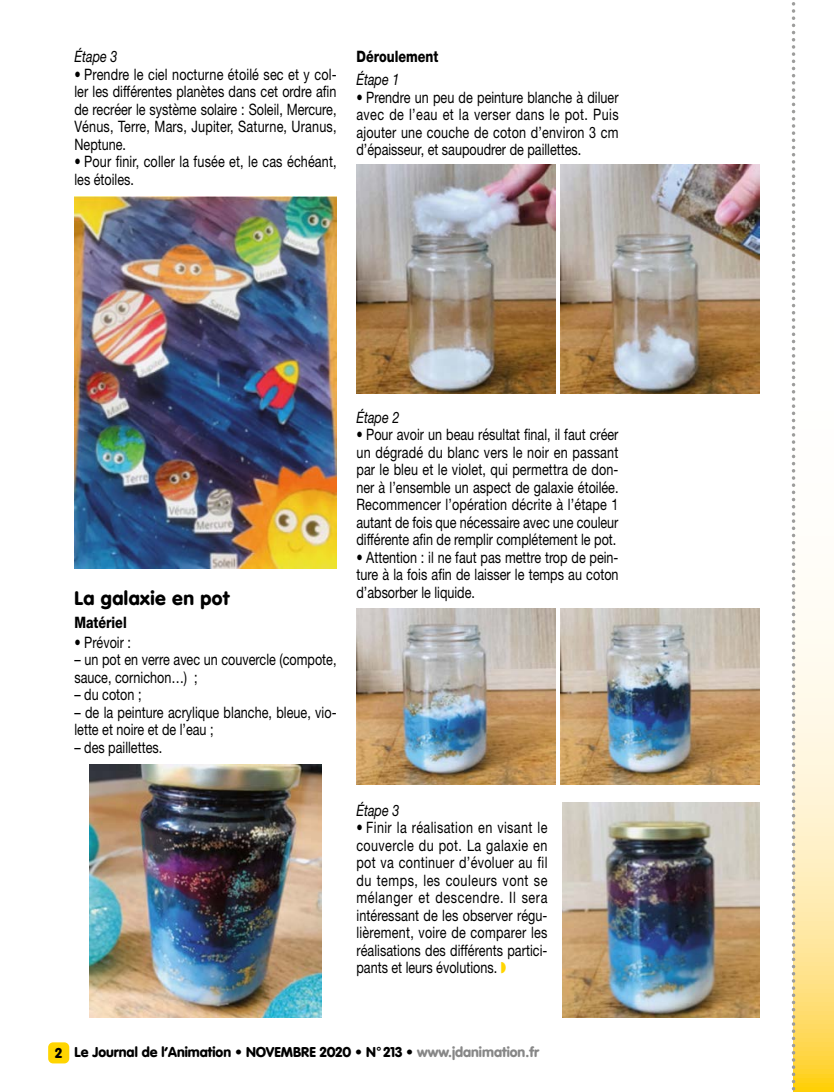
<style>
.page{position:relative;width:834px;height:1092px;background:#fff}
.page>*{position:absolute;margin:0;border:0;box-sizing:border-box;transform-origin:0 0}
.t1{font:900 19.25px "VAG Rounded";letter-spacing:.025em;color:#000}
.t2{font:15.75px/17.5px "Helvetica Neue";color:#000;text-align:justify;scale:.8 1}
.t3{font:italic 15.75px "Helvetica Neue";color:#000;scale:.8 1}
.t4{font:800 15.75px "Helvetica Neue";color:#000;scale:.8 1}
.t5{font:900 14px "VAG Rounded";color:#000}
.s1{color:#ffd500}
.s2{color:#878787}
</style>
<div class="page">
<div style="left:48px;top:1042px;width:21px;height:21px;background:#ffd500;border-radius:5px"></div>
<svg style="left:795px;top:3px;width:38px;height:1088px"></svg>
<svg style="left:791px;top:2px;width:4px;height:1090px"></svg>
<img style="left:74px;top:196px;width:262px;height:372px">
<img style="left:89px;top:764px;width:233px;height:253px">
<img style="left:562px;top:802px;width:197px;height:215px">
<img style="left:356px;top:164px;width:199px;height:229px">
<img style="left:560px;top:164px;width:199px;height:229px">
<img style="left:356px;top:608px;width:199px;height:176px">
<img style="left:560px;top:608px;width:199px;height:176px">
<p class="t3" style="left:74px;top:47px;width:55px">Étape 3</p>
<p class="t2" style="left:74px;top:65px;width:329px">• Prendre le ciel nocturne étoilé sec et y col&shy;ler les différentes planètes dans cet ordre afin de recréer le système solaire : Soleil, Mercure, Vénus, Terre, Mars, Jupiter, Saturne, Uranus, Neptune.</p>
<p class="t2" style="left:74px;top:152px;width:329px">• Pour finir, coller la fusée et, le cas échéant, les étoiles.</p>
<p class="t4" style="left:356px;top:47px;width:104px">Déroulement</p>
<p class="t3" style="left:356px;top:70px;width:55px">Étape 1</p>
<p class="t2" style="left:356px;top:88px;width:329px">• Prendre un peu de peinture blanche à diluer avec de l’eau et la verser dans le pot. Puis ajouter une couche de coton d’environ 3 cm d’épaisseur, et saupoudrer de paillettes.</p>
<p class="t1" style="left:74px;top:586px;width:156px">La galaxie en pot</p>
<p class="t4" style="left:74px;top:612px;width:67px">Matériel</p>
<p class="t2" style="left:74px;top:633px;width:72px">• Prévoir :</p>
<p class="t2" style="left:74px;top:650px;width:329px">– un pot en verre avec un couvercle (compote, sauce, cornichon…) ;</p>
<p class="t2" style="left:74px;top:685px;width:85px">– du coton ;</p>
<p class="t2" style="left:74px;top:703px;width:329px">– de la peinture acrylique blanche, bleue, vio&shy;lette et noire et de l’eau ;</p>
<p class="t2" style="left:74px;top:738px;width:111px">– des paillettes.</p>
<p class="t3" style="left:356px;top:407px;width:55px">Étape 2</p>
<p class="t2" style="left:356px;top:425px;width:329px">• Pour avoir un beau résultat final, il faut créer un dégradé du blanc vers le noir en passant par le bleu et le violet, qui permettra de don&shy;ner à l’ensemble un aspect de galaxie étoilée.<br>Recommencer l’opération décrite à l’étape 1 autant de fois que nécessaire avec une couleur différente afin de remplir complétement le pot.</p>
<p class="t2" style="left:356px;top:548px;width:329px">• Attention : il ne faut pas mettre trop de pein&shy;ture à la fois afin de laisser le temps au coton d’absorber le liquide.</p>
<p class="t3" style="left:356px;top:800px;width:55px">Étape 3</p>
<p class="t2" style="left:356px;top:818px;width:240px">• Finir la réalisation en visant le couvercle du pot. La galaxie en pot va continuer d’évoluer au fil du temps, les couleurs vont se mélanger et descendre. Il sera intéressant de les observer régu&shy;lièrement, voire de comparer les réalisations des différents partici&shy;pants et leurs évolutions. <span class="s1">◗</span></p>
<p class="t5" style="left:55px;top:1043px;width:485px">2 Le Journal de l’Animation • NOVEMBRE 2020 • N° 213 • <span class="s2">www.jdanimation.fr</span></p>
</div>
